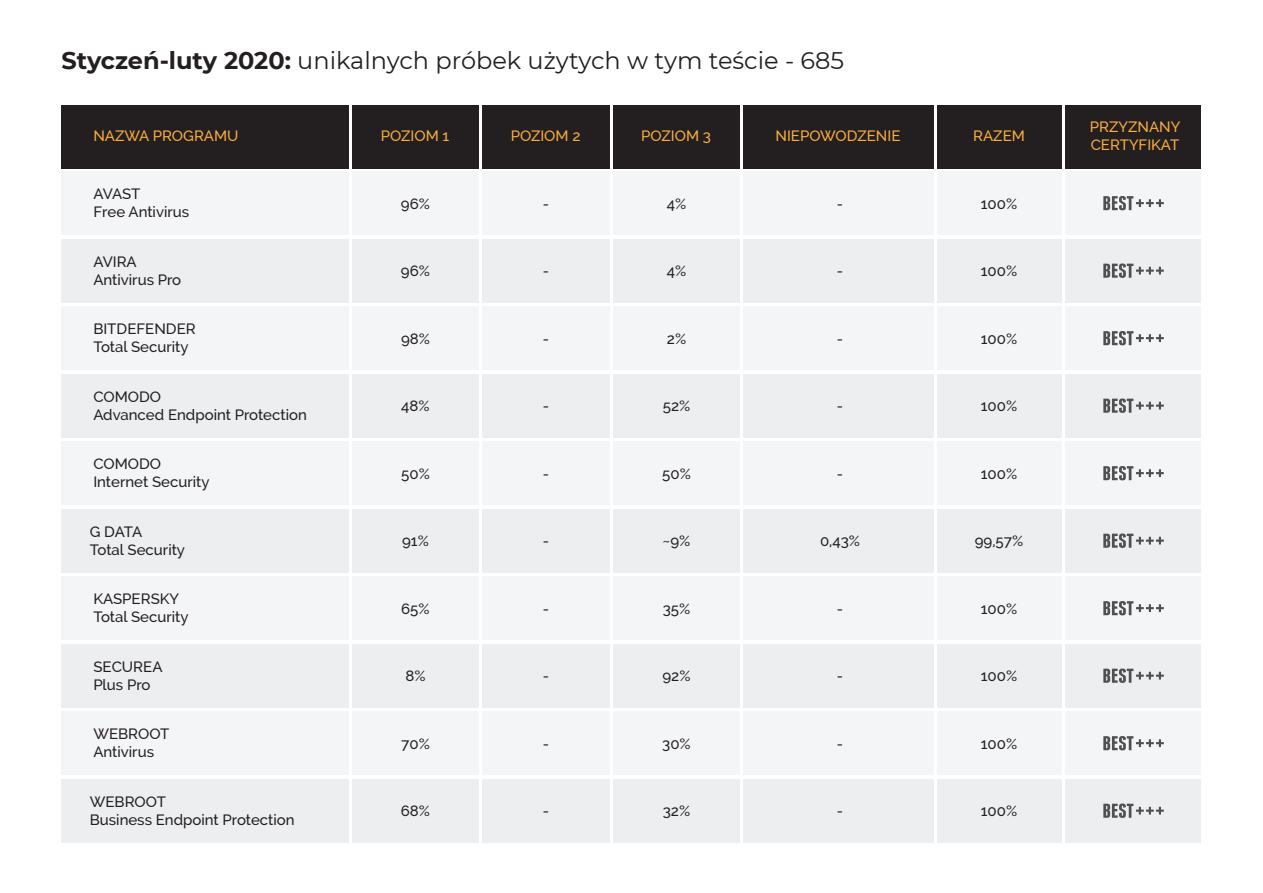
<style>
.page{position:relative;width:1263px;height:893px;background:#fff}
.page>*{position:absolute;margin:0;border:0;box-sizing:border-box;transform-origin:0 0}
.t1{font:24px "Montserrat";color:#231f20}
.t2{font:500 15px/18px "Raleway";color:#231f20}
.t3{font:500 15px/18px "Raleway";color:#fbad3e}
.s1{font-weight:700}
</style>
<div class="page">
<div style="left:61px;top:509px;width:1140px;height:64px;background:#eceeef"></div>
<div style="left:61px;top:576px;width:1140px;height:64px;background:#f4f5f6"></div>
<div style="left:61px;top:644px;width:1140px;height:64px;background:#eceeef"></div>
<div style="left:61px;top:711px;width:1140px;height:64px;background:#f4f5f6"></div>
<div style="left:61px;top:239px;width:1140px;height:64px;background:#eceeef"></div>
<div style="left:61px;top:306px;width:1140px;height:64px;background:#f4f5f6"></div>
<div style="left:61px;top:374px;width:1140px;height:64px;background:#eceeef"></div>
<div style="left:61px;top:441px;width:1140px;height:64px;background:#f4f5f6"></div>
<div style="left:61px;top:171px;width:1140px;height:64px;background:#f4f5f6"></div>
<div style="left:61px;top:105px;width:1140px;height:63px;background:#231f20"></div>
<svg style="left:1103px;top:196px;width:61px;height:14px"></svg>
<div style="left:61px;top:779px;width:1140px;height:64px;background:#eceeef"></div>
<hr style="left:1062px;top:86px;width:2px;height:795px;background:#fff">
<hr style="left:934px;top:86px;width:2px;height:795px;background:#fff">
<hr style="left:741px;top:86px;width:2px;height:795px;background:#fff">
<hr style="left:610px;top:86px;width:2px;height:795px;background:#fff">
<hr style="left:480px;top:86px;width:2px;height:795px;background:#fff">
<hr style="left:349px;top:86px;width:2px;height:795px;background:#fff">
<svg style="left:1103px;top:263px;width:61px;height:15px"></svg>
<svg style="left:1103px;top:331px;width:61px;height:14px"></svg>
<svg style="left:1103px;top:533px;width:61px;height:15px"></svg>
<svg style="left:1103px;top:466px;width:61px;height:14px"></svg>
<svg style="left:1103px;top:601px;width:61px;height:14px"></svg>
<svg style="left:1103px;top:398px;width:61px;height:15px"></svg>
<svg style="left:1103px;top:736px;width:61px;height:14px"></svg>
<svg style="left:1103px;top:668px;width:61px;height:15px"></svg>
<svg style="left:1103px;top:803px;width:61px;height:15px"></svg>
<h1 class="t1" style="left:61px;top:44px;width:784px"><span class="s1">Styczeń-luty 2020:</span> unikalnych próbek użytych w tym teście - 685</h1>
<p class="t3" style="left:93px;top:127px;width:147px">NAZWA PROGRAMU</p>
<p class="t3" style="left:973px;top:127px;width:53px">RAZEM</p>
<p class="t3" style="left:1090px;top:118px;width:92px">PRZYZNANY<br>CERTYFIKAT</p>
<p class="t2" style="left:93px;top:185px;width:97px">AVAST<br>Free Antivirus</p>
<p class="t2" style="left:981px;top:194px;width:38px">100%</p>
<p class="t3" style="left:381px;top:127px;width:70px">POZIOM 1</p>
<p class="t3" style="left:775px;top:127px;width:127px">NIEPOWODZENIE</p>
<p class="t3" style="left:511px;top:127px;width:71px">POZIOM 2</p>
<p class="t3" style="left:641px;top:127px;width:71px">POZIOM 3</p>
<p class="t2" style="left:401px;top:194px;width:31px">96%</p>
<p class="t2" style="left:667px;top:194px;width:21px">4%</p>
<p class="t2" style="left:543px;top:194px;width:8px">-</p>
<p class="t2" style="left:837px;top:194px;width:8px">-</p>
<p class="t2" style="left:93px;top:252px;width:89px">AVIRA<br>Antivirus Pro</p>
<p class="t2" style="left:93px;top:320px;width:104px">BITDEFENDER<br>Total Security</p>
<p class="t2" style="left:93px;top:387px;width:215px">COMODO<br>Advanced Endpoint Protection</p>
<p class="t2" style="left:93px;top:455px;width:118px">COMODO<br>Internet Security</p>
<p class="t2" style="left:90px;top:522px;width:97px">G DATA<br>Total Security</p>
<p class="t2" style="left:93px;top:590px;width:97px">KASPERSKY<br>Total Security</p>
<p class="t2" style="left:93px;top:657px;width:71px">SECUREA<br>Plus Pro</p>
<p class="t2" style="left:93px;top:725px;width:78px">WEBROOT<br>Antivirus</p>
<p class="t2" style="left:90px;top:792px;width:206px">WEBROOT<br>Business Endpoint Protection</p>
<p class="t2" style="left:401px;top:262px;width:31px">96%</p>
<p class="t2" style="left:401px;top:329px;width:30px">98%</p>
<p class="t2" style="left:401px;top:397px;width:30px">48%</p>
<p class="t2" style="left:401px;top:464px;width:30px">50%</p>
<p class="t2" style="left:402px;top:532px;width:28px">91%</p>
<p class="t2" style="left:401px;top:599px;width:30px">65%</p>
<p class="t2" style="left:405px;top:667px;width:22px">8%</p>
<p class="t2" style="left:401px;top:734px;width:30px">70%</p>
<p class="t2" style="left:401px;top:802px;width:31px">68%</p>
<p class="t2" style="left:543px;top:262px;width:8px">-</p>
<p class="t2" style="left:543px;top:329px;width:8px">-</p>
<p class="t2" style="left:543px;top:397px;width:8px">-</p>
<p class="t2" style="left:543px;top:464px;width:8px">-</p>
<p class="t2" style="left:543px;top:532px;width:8px">-</p>
<p class="t2" style="left:543px;top:599px;width:8px">-</p>
<p class="t2" style="left:543px;top:667px;width:8px">-</p>
<p class="t2" style="left:543px;top:734px;width:8px">-</p>
<p class="t2" style="left:543px;top:802px;width:8px">-</p>
<p class="t2" style="left:667px;top:262px;width:21px">4%</p>
<p class="t2" style="left:667px;top:329px;width:21px">2%</p>
<p class="t2" style="left:663px;top:397px;width:29px">52%</p>
<p class="t2" style="left:662px;top:464px;width:30px">50%</p>
<p class="t2" style="left:663px;top:532px;width:29px">~9%</p>
<p class="t2" style="left:663px;top:599px;width:29px">35%</p>
<p class="t2" style="left:662px;top:667px;width:30px">92%</p>
<p class="t2" style="left:662px;top:734px;width:30px">30%</p>
<p class="t2" style="left:663px;top:802px;width:29px">32%</p>
<p class="t2" style="left:837px;top:262px;width:8px">-</p>
<p class="t2" style="left:837px;top:329px;width:8px">-</p>
<p class="t2" style="left:837px;top:397px;width:8px">-</p>
<p class="t2" style="left:837px;top:464px;width:8px">-</p>
<p class="t2" style="left:820px;top:532px;width:41px">0,43%</p>
<p class="t2" style="left:837px;top:599px;width:8px">-</p>
<p class="t2" style="left:837px;top:667px;width:8px">-</p>
<p class="t2" style="left:837px;top:734px;width:8px">-</p>
<p class="t2" style="left:837px;top:802px;width:8px">-</p>
<p class="t2" style="left:981px;top:262px;width:38px">100%</p>
<p class="t2" style="left:981px;top:329px;width:38px">100%</p>
<p class="t2" style="left:981px;top:397px;width:38px">100%</p>
<p class="t2" style="left:981px;top:464px;width:38px">100%</p>
<p class="t2" style="left:975px;top:532px;width:50px">99,57%</p>
<p class="t2" style="left:981px;top:599px;width:38px">100%</p>
<p class="t2" style="left:981px;top:667px;width:38px">100%</p>
<p class="t2" style="left:981px;top:734px;width:38px">100%</p>
<p class="t2" style="left:981px;top:802px;width:38px">100%</p>
</div>
